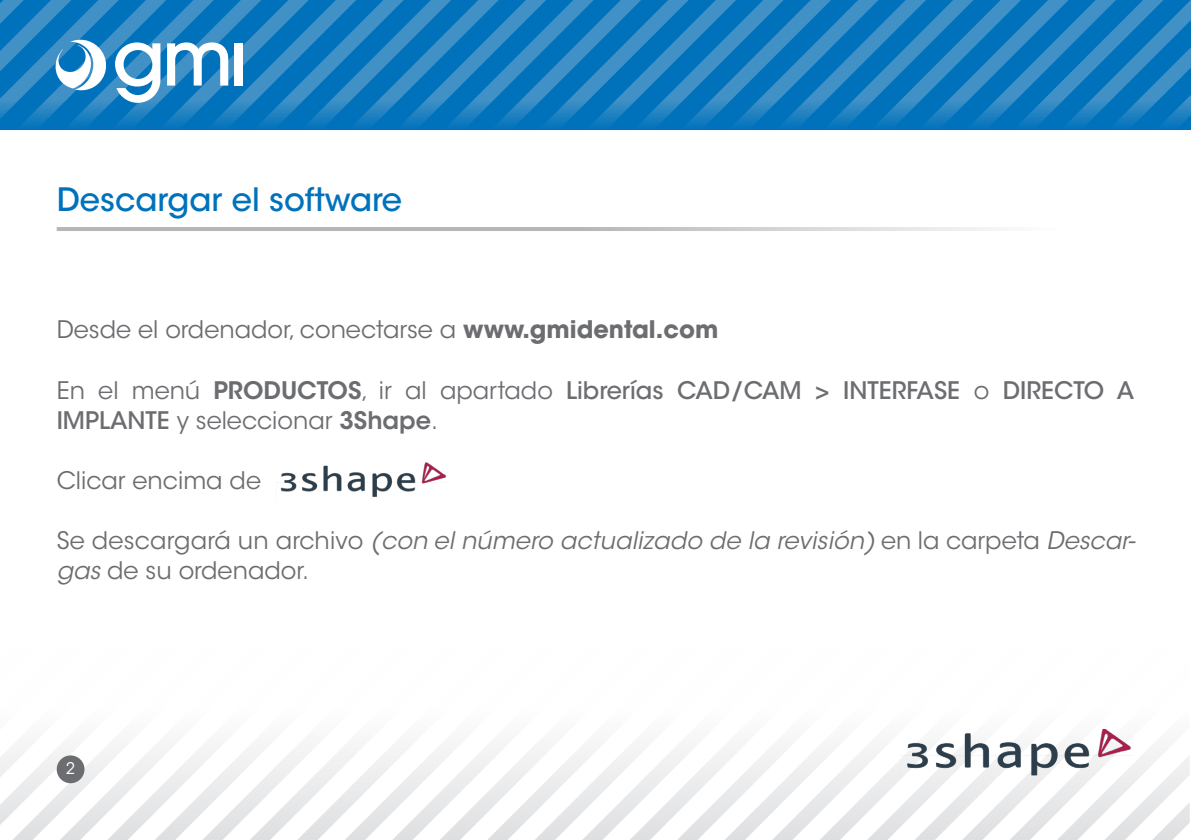
<style>
.page{position:relative;width:1191px;height:840px;background:#fff}
.page>*{position:absolute;margin:0;border:0;box-sizing:border-box;transform-origin:0 0}
.t1{font:500 32px "ITC Avant Garde Std";color:#0072bc}
.t2{font:24px/30px "ITC Avant Garde Std";color:#6c6d70}
.t3{font:500 24px/30px "ITC Avant Garde Std";color:#6c6d70}
.t4{font:16px "ITC Avant Garde Std";color:#fff}
.s1{font-weight:700}
.s2{font-weight:400}
.s3{font-weight:600}
.s4{font-style:italic}
</style>
<div class="page">
<svg style="left:1130px;top:746px;width:48px;height:93px"></svg>
<svg style="left:1083px;top:782px;width:47px;height:57px"></svg>
<svg style="left:1035px;top:782px;width:48px;height:57px"></svg>
<svg style="left:988px;top:782px;width:47px;height:57px"></svg>
<svg style="left:940px;top:782px;width:48px;height:57px"></svg>
<svg style="left:893px;top:762px;width:47px;height:77px"></svg>
<svg style="left:845px;top:746px;width:48px;height:93px"></svg>
<svg style="left:798px;top:746px;width:47px;height:93px"></svg>
<svg style="left:750px;top:746px;width:48px;height:93px"></svg>
<svg style="left:703px;top:746px;width:47px;height:93px"></svg>
<svg style="left:655px;top:746px;width:48px;height:93px"></svg>
<svg style="left:608px;top:746px;width:47px;height:93px"></svg>
<svg style="left:561px;top:746px;width:47px;height:93px"></svg>
<svg style="left:513px;top:746px;width:48px;height:93px"></svg>
<svg style="left:466px;top:746px;width:47px;height:93px"></svg>
<svg style="left:418px;top:746px;width:48px;height:93px"></svg>
<svg style="left:371px;top:746px;width:47px;height:93px"></svg>
<svg style="left:323px;top:746px;width:48px;height:93px"></svg>
<svg style="left:276px;top:746px;width:47px;height:93px"></svg>
<svg style="left:228px;top:746px;width:48px;height:93px"></svg>
<svg style="left:181px;top:746px;width:47px;height:93px"></svg>
<svg style="left:0;top:746px;width:181px;height:93px"></svg>
<svg style="left:0;top:0;width:1191px;height:129px;background:#1e81c1"></svg>
<div style="left:57px;top:755px;width:27px;height:27px;background:#6c6d70;border-radius:50%"></div>
<img style="left:898px;top:728px;width:236px;height:54px">
<svg style="left:57px;top:227px;width:936px;height:4px;background:#c3c4c5"></svg>
<img style="left:276px;top:462px;width:171px;height:35px">
<p class="t1" style="left:57px;top:179px;width:347px">Descargar el software</p>
<p class="t2" style="left:57px;top:315px;width:663px">Desde el ordenador, conectarse a <span class="s1">www.gmidental.com</span></p>
<p class="t3" style="left:57px;top:374px;width:1079px"><span class="s2">En el menú</span> <span class="s3">PRODUCTOS</span><span class="s2">, ir al apartado</span> Librerías CAD/CAM &gt; INTERFASE <span class="s2">o</span> DIRECTO A<br>IMPLANTE <span class="s2">y seleccionar</span> <span class="s3">3Shape</span><span class="s2">.</span></p>
<p class="t2" style="left:57px;top:465px;width:206px">Clicar encima de</p>
<p class="t2" style="left:57px;top:525px;width:1080px">Se descargará un archivo <span class="s4">(con el número actualizado de la revisión)</span> en la carpeta <span class="s4">Descar&shy;gas</span> de su ordenador.</p>
<p class="t4" style="left:66px;top:758px;width:11px">2</p>
</div>
